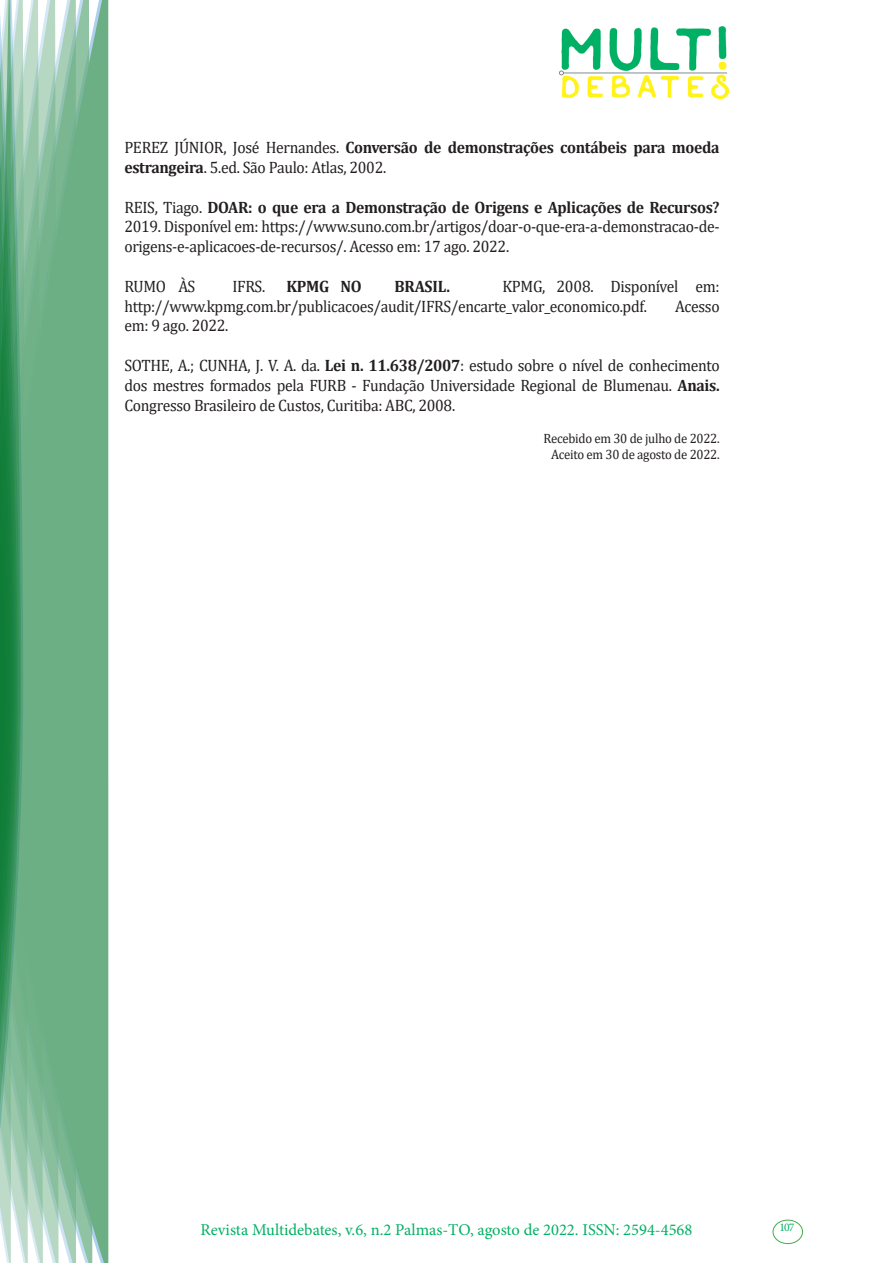
<style>
.page{position:relative;width:893px;height:1263px;background:#fff}
.page>*{position:absolute;margin:0;border:0;box-sizing:border-box;transform-origin:0 0}
.texto{font:16.5px/19.8px "Cambria";letter-spacing:-.02em;color:#231f20;text-align:justify;scale:.95 1}
.texto-2{font:700 16.5px/19.8px "Cambria";letter-spacing:-.02em;color:#231f20;scale:.95 1}
.t1{font:16.5px "Minion Pro";color:#00b064}
.texto-3{font:13.5px "Cambria";letter-spacing:-.02em;color:#231f20;scale:.95 1}
.t2{font:11.7px "Minion Pro";color:#00b064}
.s1{font-weight:400}
.s2{font-weight:700}
</style>
<div class="page">
<img style="left:559px;top:26px;width:169px;height:72px">
<div style="left:95px;top:0;width:14px;height:1263px;background:#6caf84"></div>
<svg style="left:79px;top:0;width:16px;height:1263px;background:#71b289"></svg>
<svg style="left:62px;top:0;width:17px;height:1263px;background:#75b48c"></svg>
<svg style="left:45px;top:0;width:17px;height:1263px;background:#7cb792"></svg>
<svg style="left:30px;top:0;width:15px;height:1263px;background:#80ba96"></svg>
<svg style="left:0;top:0;width:30px;height:1263px;background:#61a97f"></svg>
<div style="left:772px;top:1219px;width:31px;height:25px;border:1px solid #40ae49;border-radius:50%"></div>
<p class="texto-2" style="left:124px;top:137px;width:628px"><span class="s1">PEREZ JÚNIOR, José Hernandes.</span> Conversão de demonstrações contábeis para moeda estrangeira<span class="s1">. 5.ed. São Paulo: Atlas, 2002.</span></p>
<p class="texto" style="left:124px;top:197px;width:628px">REIS, Tiago. <span class="s2">DOAR: o que era a Demonstração de Origens e Aplicações de Recursos?<br></span>2019. Disponível em: https://www.suno.com.br/artigos/doar-o-que-era-a-demonstracao-de&shy;origens-e-aplicacoes-de-recursos/. Acesso em: 17 ago. 2022.</p>
<p class="texto" style="left:124px;top:276px;width:76px">RUMO ÀS</p>
<p class="texto" style="left:232px;top:276px;width:36px">IFRS.</p>
<p class="texto-2" style="left:286px;top:276px;width:81px">KPMG NO</p>
<p class="texto-2" style="left:394px;top:276px;width:60px">BRASIL.</p>
<p class="texto" style="left:124px;top:276px;width:628px;text-indent:378px">KPMG, 2008. Disponível em: http://www.kpmg.com.br/publicacoes/audit/IFRS/encarte_valor_economico.pdf.</p>
<p class="texto" style="left:675px;top:296px;width:48px">Acesso</p>
<p class="texto" style="left:124px;top:316px;width:111px">em: 9 ago. 2022.</p>
<p class="texto" style="left:124px;top:355px;width:628px">SOTHE, A.; CUNHA, J. V. A. da. <span class="s2">Lei n. 11.638/2007</span>: estudo sobre o nível de conhecimento dos mestres formados pela FURB - Fundação Universidade Regional de Blumenau. <span class="s2">Anais.<br></span>Congresso Brasileiro de Custos, Curitiba: ABC, 2008.</p>
<p class="texto-3" style="left:543px;top:430px;width:187px">Recebido em 30 de julho de 2022.</p>
<p class="texto-3" style="left:551px;top:447px;width:179px">Aceito em 30 de agosto de 2022.</p>
<p class="t1" style="left:200px;top:1218px;width:493px">Revista Multidebates, v.6, n.2 Palmas-TO, agosto de 2022. ISSN: 2594-4568</p>
<p class="t2" style="left:779px;top:1219px;width:16px">107</p>
</div>
